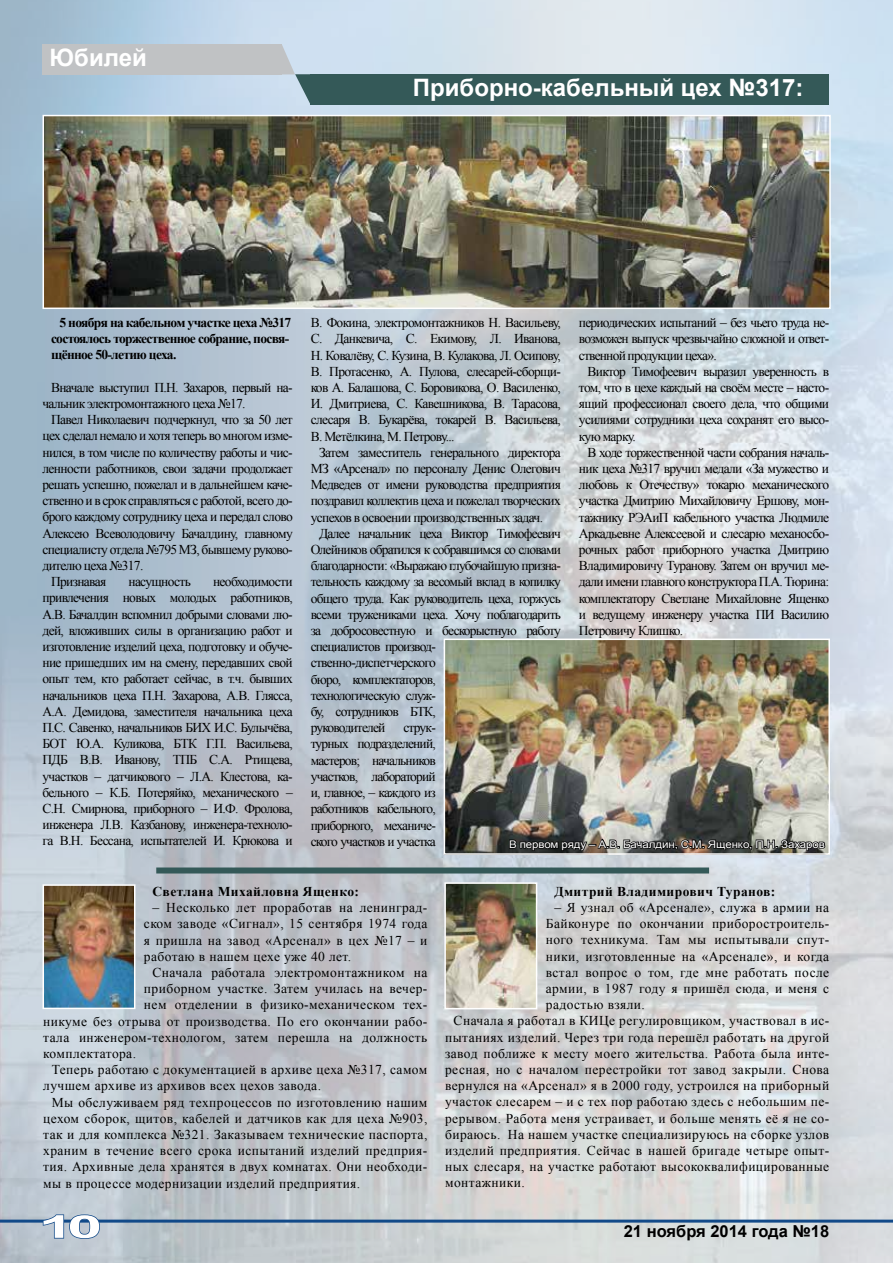
<style>
.page{position:relative;width:893px;height:1263px;background:#fff}
.page>*{position:absolute;margin:0;border:0;box-sizing:border-box;transform-origin:0 0}
.t1{font:700 31.5px "Arial";color:#fff;scale:2 1}
.t2{font:700 24px "Arial";color:#fff}
.t3{font:700 16.5px "Arial";color:#000}
.t4{font:13.5px/16.2px "Times New Roman";letter-spacing:.005em;color:#000;text-align:justify}
.t5{font:13.5px "Times New Roman";letter-spacing:.03em;color:#000}
.t6{font:13.5px/16.2px "Times New Roman";letter-spacing:-.05em;color:#000}
.t7{font:13.5px/16.2px "Times New Roman";letter-spacing:-.06em;color:#000}
.t8{font:700 13.5px/16.2px "Times New Roman";letter-spacing:-.05em;color:#000}
.t9{font:700 13.5px "Times New Roman";letter-spacing:.03em;color:#000}
.t10{font:10.5px "Arial";letter-spacing:-.01em;color:#fff;scale:1.1 1}
</style>
<div class="page">
<img style="left:0;top:0;width:893px;height:1263px">
<hr style="left:0;top:1219px;width:893px;height:3px;background:#124a89">
<svg style="left:42px;top:1214px;width:59px;height:26px;background:#8ba2bc"></svg>
<div style="left:43px;top:44px;width:239px;height:30px;background:#c0c2c4"></div>
<svg style="left:282px;top:44px;width:29px;height:61px;background:#b9cbd8"></svg>
<div style="left:310px;top:74px;width:519px;height:31px;background:#345958"></div>
<img style="left:46px;top:118px;width:782px;height:188px">
<div style="left:43px;top:115px;width:788px;height:194px;border:2px solid #fff"></div>
<img style="left:46px;top:887px;width:86px;height:119px">
<div style="left:43px;top:884px;width:92px;height:125px;border:2px solid #fff"></div>
<img style="left:447px;top:885px;width:87px;height:121px">
<div style="left:444px;top:882px;width:93px;height:127px;border:2px solid #fff"></div>
<div style="left:156px;top:867px;width:553px;height:6px;background:#345958"></div>
<img style="left:447px;top:641px;width:380px;height:211px">
<div style="left:444px;top:638px;width:386px;height:217px;border:2px solid #fff"></div>
<svg style="left:508px;top:833px;width:318px;height:19px;background:#4f4f4a"></svg>
<h2 class="t2" style="left:49px;top:42px;width:99px">Юбилей</h2>
<h2 class="t2" style="left:413px;top:72px;width:392px">Приборно-кабельный цех №317:</h2>
<p class="t8" style="left:51px;top:314px;width:242px;text-indent:8px">5 ноября на кабельном участке цеха №317 состоялось торжественное собрание, посвя&shy;щённое 50-летию цеха.</p>
<p class="t6" style="left:43px;top:379px;width:252px;text-indent:9px">Вначале выступил П.Н. Захаров, первый на&shy;чальник электромонтажного цеха №17.</p>
<p class="t6" style="left:51px;top:411px;width:243px">Павел Николаевич подчеркнул, что за 50 лет</p>
<p class="t6" style="left:43px;top:428px;width:252px">цех сделал немало и хотя теперь во многом изме-</p>
<p class="t6" style="left:43px;top:444px;width:252px">нился, в том числе по количеству работы и чис-</p>
<p class="t6" style="left:43px;top:460px;width:252px">ленности работников, свои задачи продолжает</p>
<p class="t6" style="left:43px;top:476px;width:252px">решать успешно, пожелал и в дальнейшем каче-</p>
<p class="t6" style="left:43px;top:492px;width:252px">ственно и в срок справляться с работой, всего до-</p>
<p class="t6" style="left:43px;top:509px;width:252px">брого каждому сотруднику цеха и передал слово</p>
<p class="t6" style="left:43px;top:525px;width:252px">Алексею Всеволодовичу Бачалдину, главному</p>
<p class="t6" style="left:43px;top:541px;width:252px">специалисту отдела №795 МЗ, бывшему руково-</p>
<p class="t6" style="left:43px;top:557px;width:102px">дителю цеха №317.</p>
<p class="t6" style="left:51px;top:573px;width:57px">Признавая</p>
<p class="t6" style="left:128px;top:573px;width:64px">насущность</p>
<p class="t4" style="left:43px;top:573px;width:252px;text-indent:171px">необходимости привлечения новых молодых работников, А.В. Бачалдин вспомнил добрыми словами лю&shy;дей, вложивших силы в организацию работ и изготовление изделий цеха, подготовку и обуче&shy;ние пришедших им на смену, передавших свой опыт тем, кто работает сейчас, в т.ч. бывших начальников цеха П.Н. Захарова, А.В. Глясса, А.А. Демидова, заместителя начальника цеха П.С. Савенко, начальников БИХ И.С. Булычёва, БОТ Ю.А. Куликова, БТК Г.П. Васильева, ПДБ В.В. Иванову, ТПБ С.А. Ртищева, участков – датчикового – Л.А. Клестова, ка&shy;бельного – К.Б. Потеряйко, механического – С.Н. Смирнова, приборного – И.Ф. Фролова, инженера Л.В. Казбанову, инженера-техноло&shy;га В.Н. Бессана, испытателей И. Крюкова и</p>
<p class="t4" style="left:579px;top:314px;width:252px">периодических испытаний – без чьего труда не&shy;возможен выпуск чрезвычайно сложной и ответ&shy;ственной продукции цеха».</p>
<p class="t4" style="left:579px;top:363px;width:252px;text-indent:9px">Виктор Тимофеевич выразил уверенность в том, что в цехе каждый на своём месте – насто&shy;ящий профессионал своего дела, что общими усилиями сотрудники цеха сохранят его высо&shy;кую марку.</p>
<p class="t4" style="left:579px;top:444px;width:252px;text-indent:9px">В ходе торжественной части собрания началь&shy;ник цеха №317 вручил медали «За мужество и любовь к Отечеству» токарю механического участка Дмитрию Михайловичу Ершову, мон&shy;тажнику РЭАиП кабельного участка Людмиле Аркадьевне Алексеевой и слесарю механосбо&shy;рочных работ приборного участка Дмитрию Владимировичу Туранову. Затем он вручил ме&shy;дали имени главного конструктора П.А. Тюрина: комплектатору Светлане Михайловне Ященко и ведущему инженеру участка ПИ Василию Петровичу Клишко.</p>
<p class="t4" style="left:311px;top:314px;width:252px">В. Фокина, электромонтажников Н. Васильеву, С. Данкевича, С. Екимову, Л. Иванова, Н. Ковалёву, С. Кузина, В. Кулакова, Л. Осипову, В. Протасенко, А. Пулова, слесарей-сборщи&shy;ков А. Балашова, С. Боровикова, О. Василенко, И. Дмитриева, С. Кавешникова, В. Тарасова, слесаря В. Букарёва, токарей В. Васильева, В. Метёлкина, М. Петрову...</p>
<p class="t4" style="left:311px;top:444px;width:252px;text-indent:9px">Затем заместитель генерального директора МЗ «Арсенал» по персоналу Денис Олегович Медведев от имени руководства предприятия поздравил коллектив цеха и пожелал творческих успехов в освоении производственных задач.</p>
<p class="t7" style="left:311px;top:525px;width:252px;text-indent:9px">Далее начальник цеха Виктор Тимофеевич Олейников обратился к собравшимся со словами благодарности: «Выражаю глубочайшую призна&shy;тельность каждому за весомый вклад в копилку общего труда. Как руководитель цеха, горжусь всеми тружениками цеха. Хочу поблагодарить за добросовестную и бескорыстную работу специалистов производ&shy;ственно-диспетчерского<br>бюро, комплектаторов,<br>технологическую служ-<br>бу, сотрудников БТК,<br>руководителей</p>
<p class="t4" style="left:311px;top:719px;width:127px;text-indent:93px">струк&shy;турных подразделений, мастеров; начальников участков, лабораторий и, главное, – каждого из работников кабельного, приборного, механиче&shy;ского участков и участка</p>
<p class="t10" style="left:509px;top:837px;width:289px">В первом ряду – А.В. Бачалдин, С.М. Ященко, П.Н. Захаров</p>
<p class="t9" style="left:152px;top:882px;width:208px">Светлана Михайловна Ященко:</p>
<p class="t4" style="left:144px;top:899px;width:285px;text-indent:9px">– Несколько лет проработав на ленинград&shy;ском заводе «Сигнал», 15 сентября 1974 года я пришла на завод «Арсенал» в цех №17 – и работаю в нашем цехе уже 40 лет.</p>
<p class="t5" style="left:152px;top:963px;width:276px">Сначала работала электромонтажником на</p>
<p class="t5" style="left:144px;top:979px;width:285px">приборном участке. Затем училась на вечер-</p>
<p class="t5" style="left:144px;top:996px;width:285px">нем отделении в физико-механическом тех-</p>
<p class="t5" style="left:43px;top:1012px;width:386px">никуме без отрыва от производства. По его окончании рабо-</p>
<p class="t5" style="left:43px;top:1028px;width:386px">тала инженером-технологом, затем перешла на должность</p>
<p class="t5" style="left:43px;top:1044px;width:94px">комплектатора.</p>
<p class="t5" style="left:52px;top:1060px;width:377px">Теперь работаю с документацией в архиве цеха №317, самом</p>
<p class="t5" style="left:43px;top:1077px;width:279px">лучшем архиве из архивов всех цехов завода.</p>
<p class="t5" style="left:52px;top:1093px;width:377px">Мы обслуживаем ряд техпроцессов по изготовлению нашим</p>
<p class="t5" style="left:43px;top:1109px;width:386px">цехом сборок, щитов, кабелей и датчиков как для цеха №903,</p>
<p class="t5" style="left:43px;top:1125px;width:386px">так и для комплекса №321. Заказываем технические паспорта,</p>
<p class="t5" style="left:43px;top:1141px;width:386px">храним в течение всего срока испытаний изделий предприя-</p>
<p class="t5" style="left:43px;top:1158px;width:386px">тия. Архивные дела хранятся в двух комнатах. Они необходи-</p>
<p class="t5" style="left:43px;top:1174px;width:319px">мы в процессе модернизации изделий предприятия.</p>
<p class="t9" style="left:554px;top:882px;width:223px">Дмитрий Владимирович Туранов:</p>
<p class="t5" style="left:554px;top:898px;width:276px">– Я узнал об «Арсенале», служа в армии на</p>
<p class="t5" style="left:546px;top:914px;width:285px">Байконуре по окончании приборостроитель-</p>
<p class="t5" style="left:546px;top:931px;width:285px">ного техникума. Там мы испытывали спут-</p>
<p class="t5" style="left:546px;top:947px;width:285px">ники, изготовленные на «Арсенале», и когда</p>
<p class="t5" style="left:546px;top:963px;width:285px">встал вопрос о том, где мне работать после</p>
<p class="t5" style="left:546px;top:979px;width:285px">армии, в 1987 году я пришёл сюда, и меня с</p>
<p class="t5" style="left:546px;top:995px;width:101px">радостью взяли.</p>
<p class="t5" style="left:454px;top:1012px;width:377px">Сначала я работал в КИЦе регулировщиком, участвовал в ис-</p>
<p class="t5" style="left:445px;top:1028px;width:386px">пытаниях изделий. Через три года перешёл работать на другой</p>
<p class="t5" style="left:445px;top:1044px;width:386px">завод поближе к месту моего жительства. Работа была инте-</p>
<p class="t5" style="left:445px;top:1060px;width:386px">ресная, но с началом перестройки тот завод закрыли. Снова</p>
<p class="t5" style="left:445px;top:1076px;width:386px">вернулся на «Арсенал» я в 2000 году, устроился на приборный</p>
<p class="t5" style="left:445px;top:1093px;width:386px">участок слесарем – и с тех пор работаю здесь с небольшим пе-</p>
<p class="t5" style="left:445px;top:1109px;width:386px">рерывом. Работа меня устраивает, и больше менять её я не со-</p>
<p class="t5" style="left:445px;top:1125px;width:386px">бираюсь. На нашем участке специализируюсь на сборке узлов</p>
<p class="t5" style="left:445px;top:1141px;width:386px">изделий предприятия. Сейчас в нашей бригаде четыре опыт-</p>
<p class="t5" style="left:445px;top:1157px;width:386px">ных слесаря, на участке работают высококвалифицированные</p>
<p class="t5" style="left:445px;top:1174px;width:81px">монтажники.</p>
<h1 class="t1" style="left:39px;top:1206px;width:33px">10</h1>
<p class="t3" style="left:624px;top:1220px;width:207px">21 ноября 2014 года №18</p>
</div>
